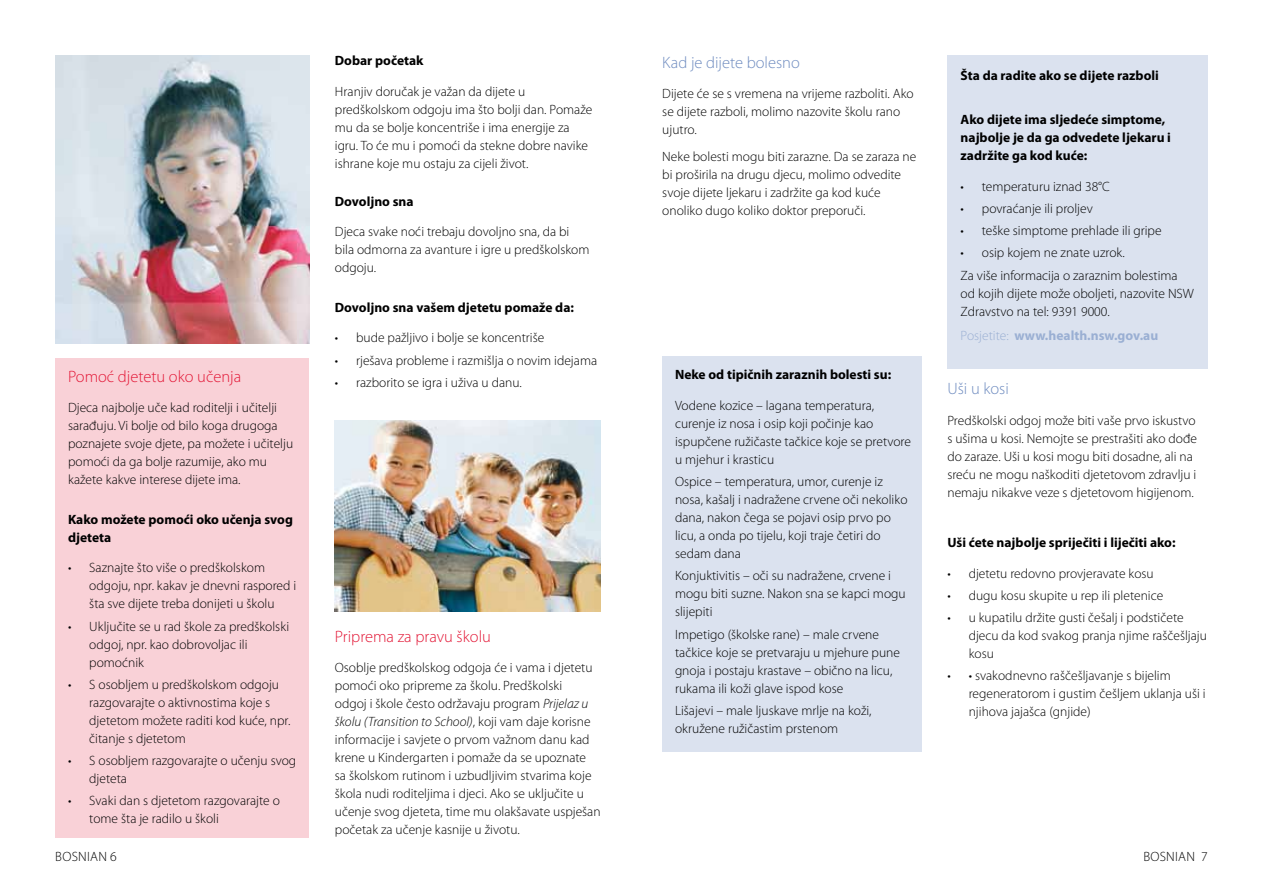
<style>
.page{position:relative;width:1263px;height:893px;background:#fff}
.page>*{position:absolute;margin:0;border:0;box-sizing:border-box;transform-origin:0 0}
.t1{font:300 16.5px "Myriad Pro";color:#e31837}
.t2{font:300 16.5px "Myriad Pro";color:#6f8cc0}
.t3{font:300 13.5px/18px "Myriad Pro";color:#000}
.t4{font:700 13.5px/18px "Myriad Pro";color:#000}
.t5{font:700 13.5px "Myriad Pro";color:#9aafd3}
.t6{font:300 13.5px "Myriad Pro";letter-spacing:.02em;color:#000}
.s1{font-style:italic}
.s2{font-weight:300}
</style>
<div class="page">
<div style="left:55px;top:358px;width:253px;height:480px;background:#f9d1d7"></div>
<img style="left:55px;top:55px;width:254px;height:288px">
<img style="left:335px;top:420px;width:266px;height:191px">
<div style="left:662px;top:356px;width:260px;height:396px;background:#dbe2ef"></div>
<div style="left:947px;top:55px;width:261px;height:314px;background:#dbe2ef"></div>
<p class="t1" style="left:68px;top:366px;width:175px">Pomoć djetetu oko učenja</p>
<p class="t3" style="left:68px;top:399px;width:227px">Djeca najbolje uče kad roditelji i učitelji sarađuju. Vi bolje od bilo koga drugoga poznajete svoje djete, pa možete i učitelju pomoći da ga bolje razumije, ako mu kažete kakve interese dijete ima.</p>
<p class="t4" style="left:68px;top:510px;width:226px">Kako možete pomoći oko učenja svog djeteta</p>
<p class="t3" style="left:89px;top:559px;width:208px;text-indent:-21px">• Saznajte što više o predškolskom odgoju, npr. kakav je dnevni raspored i šta sve dijete treba donijeti u školu</p>
<p class="t3" style="left:89px;top:617px;width:201px;text-indent:-21px">• Uključite se u rad škole za predškolski odgoj, npr. kao dobrovoljac ili pomoćnik</p>
<p class="t3" style="left:89px;top:675px;width:203px;text-indent:-21px">• S osobljem u predškolskom odgoju razgovarajte o aktivnostima koje s djetetom možete raditi kod kuće, npr. čitanje s djetetom</p>
<p class="t3" style="left:89px;top:751px;width:208px;text-indent:-21px">• S osobljem razgovarajte o učenju svog djeteta</p>
<p class="t3" style="left:89px;top:792px;width:192px;text-indent:-21px">• Svaki dan s djetetom razgovarajte o tome šta je radilo u školi</p>
<p class="t4" style="left:335px;top:51px;width:90px">Dobar početak</p>
<p class="t3" style="left:335px;top:82px;width:259px">Hranjiv doručak je važan da dijete u predškolskom odgoju ima što bolji dan. Pomaže mu da se bolje koncentriše i ima energije za igru. To će mu i pomoći da stekne dobre navike ishrane koje mu ostaju za cijeli život.</p>
<p class="t4" style="left:335px;top:192px;width:80px">Dovoljno sna</p>
<p class="t3" style="left:335px;top:223px;width:256px">Djeca svake noći trebaju dovoljno sna, da bi bila odmorna za avanture i igre u predškolskom odgoju.</p>
<p class="t4" style="left:335px;top:298px;width:241px">Dovoljno sna vašem djetetu pomaže da:</p>
<p class="t3" style="left:335px;top:329px;width:211px">• bude pažljivo i bolje se koncentriše</p>
<p class="t3" style="left:335px;top:351px;width:264px">• rješava probleme i razmišlja o novim idejama</p>
<p class="t3" style="left:335px;top:373px;width:188px">• razborito se igra i uživa u danu.</p>
<p class="t1" style="left:335px;top:626px;width:158px">Priprema za pravu školu</p>
<p class="t3" style="left:335px;top:659px;width:267px">Osoblje predškolskog odgoja će i vama i djetetu pomoći oko pripreme za školu. Predškolski<br>odgoj i škole često održavaju program <span class="s1">Prijelaz u školu (Transition to School)</span>, koji vam daje korisne informacije i savjete o prvom važnom danu kad krene u Kindergarten i pomaže da se upoznate<br>sa školskom rutinom i uzbudljivim stvarima koje škola nudi roditeljima i djeci. Ako se uključite u učenje svog djeteta, time mu olakšavate uspješan početak za učenje kasnije u životu.</p>
<p class="t2" style="left:662px;top:52px;width:139px">Kad je dijete bolesno</p>
<p class="t3" style="left:662px;top:85px;width:253px">Dijete će se s vremena na vrijeme razboliti. Ako se dijete razboli, molimo nazovite školu rano ujutro.</p>
<p class="t3" style="left:662px;top:147px;width:255px">N eke bolesti mogu biti zarazne. Da se zaraza ne bi proširila na drugu djecu, molimo odvedite svoje dijete ljekaru i zadržite ga kod kuće onoliko dugo koliko doktor preporuči.</p>
<p class="t4" style="left:675px;top:365px;width:218px">Neke od tipičnih zaraznih bolesti su:</p>
<p class="t3" style="left:675px;top:396px;width:237px">Vodene kozice – lagana temperatura, curenje iz nosa i osip koji počinje kao ispupčene ružičaste tačkice koje se pretvore u mjehur i krasticu</p>
<p class="t3" style="left:675px;top:473px;width:234px">Ospice – temperatura, umor, curenje iz nosa, kašalj i nadražene crvene oči nekoliko dana, nakon čega se pojavi osip prvo po licu, a onda po tijelu, koji traje četiri do sedam dana</p>
<p class="t3" style="left:675px;top:567px;width:232px">Konjuktivitis – oči su nadražene, crvene i mogu biti suzne. Nakon sna se kapci mogu slijepiti</p>
<p class="t3" style="left:675px;top:625px;width:226px">I mpetigo (školske rane) – male crvene tačkice koje se pretvaraju u mjehure pune gnoja i postaju krastave – obično na licu, rukama ili koži glave ispod kose</p>
<p class="t3" style="left:675px;top:701px;width:198px">Lišajevi – male ljuskave mrlje na koži, okružene ružičastim prstenom</p>
<p class="t4" style="left:961px;top:66px;width:200px">Šta da radite ako se dijete razboli</p>
<p class="t4" style="left:961px;top:110px;width:212px">Ako dijete ima sljedeće simptome, najbolje je da ga odvedete ljekaru i zadržite ga kod kuće:</p>
<p class="t3" style="left:961px;top:177px;width:151px">• temperaturu iznad 38°C</p>
<p class="t3" style="left:961px;top:199px;width:134px">• povraćanje ili proljev</p>
<p class="t3" style="left:961px;top:221px;width:203px">• teške simptome prehlade ili gripe</p>
<p class="t3" style="left:961px;top:242px;width:219px;line-height:22.2px">• osip kojem ne znate uzrok.<br>Za više informacija o zaraznim bolestima</p>
<p class="t3" style="left:961px;top:284px;width:235px">od kojih dijete može oboljeti, nazovite NSW<br>Zdravstvo na tel: 9391 9000.</p>
<p class="t5" style="left:961px;top:327px;width:199px"><span class="s2">Posjetite:</span> www.health.nsw.gov.au</p>
<p class="t2" style="left:947px;top:379px;width:63px">Uši u kosi</p>
<p class="t3" style="left:947px;top:412px;width:251px">Predškolski odgoj može biti vaše prvo iskustvo s ušima u kosi. Nemojte se prestrašiti ako dođe do zaraze. Uši u kosi mogu biti dosadne, ali na sreću ne mogu naškoditi djetetovom zdravlju i nemaju nikakve veze s djetetovom higijenom.</p>
<p class="t4" style="left:947px;top:533px;width:230px">Uši ćete najbolje spriječiti i liječiti ako:</p>
<p class="t3" style="left:947px;top:564px;width:208px">• djetetu redovno provjeravate kosu</p>
<p class="t3" style="left:947px;top:586px;width:217px">• dugu kosu skupite u rep ili pletenice</p>
<p class="t3" style="left:969px;top:609px;width:240px;text-indent:-21px">• u kupatilu držite gusti češalj i podstičete djecu da kod svakog pranja njime raščešljaju kosu</p>
<p class="t3" style="left:969px;top:667px;width:238px;text-indent:-21px">• • svakodnevno raščešljavanje s bijelim regeneratorom i gustim češljem uklanja uši i njihova jajašca (gnjide)</p>
<p class="t6" style="left:55px;top:848px;width:63px">bosnian 6</p>
<p class="t6" style="left:1143px;top:848px;width:66px">bosnian 7</p>
</div>
